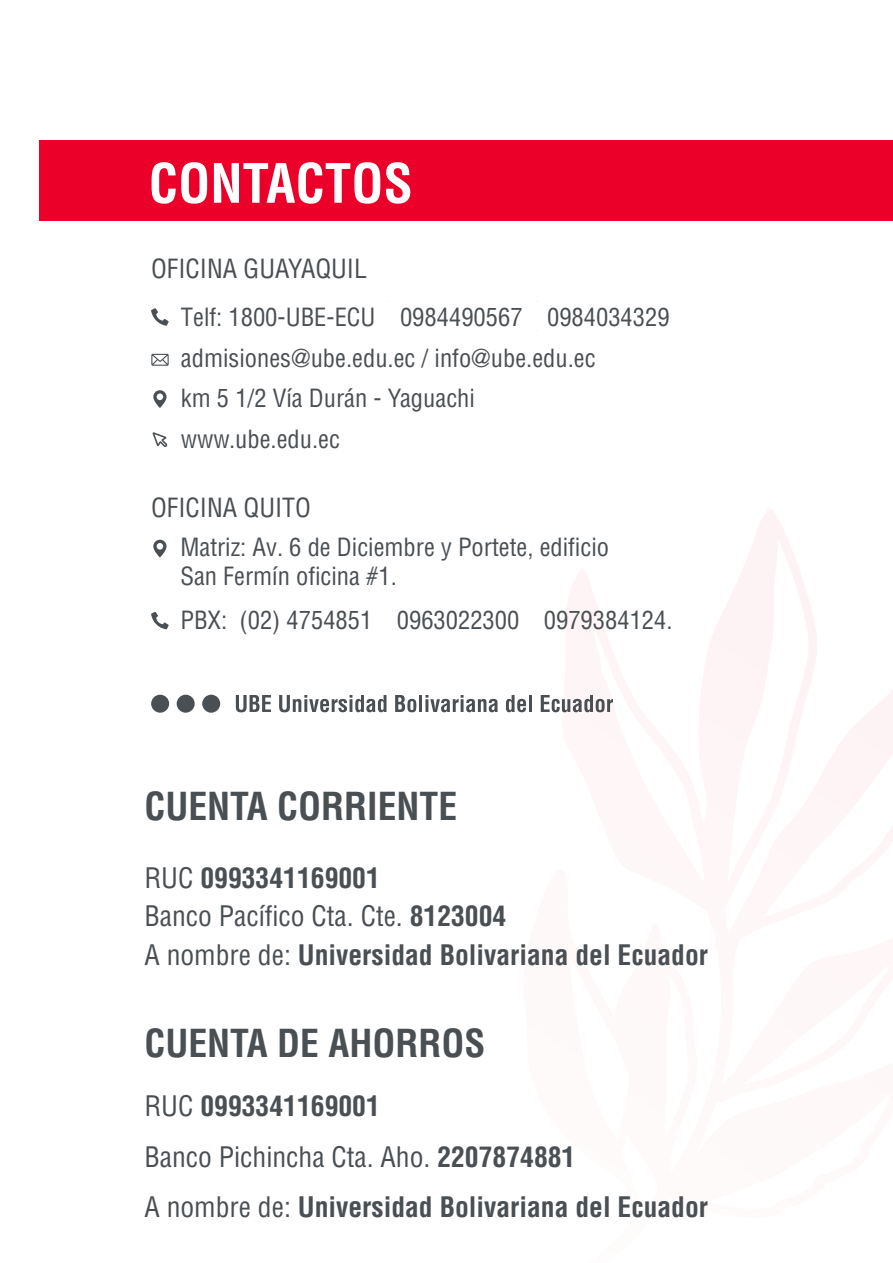
<style>
.page{position:relative;width:893px;height:1263px;background:#fff}
.page>*{position:absolute;margin:0;border:0;box-sizing:border-box;transform-origin:0 0}
.t1{font:700 condensed 52.8px "Helvetica LT Std";color:#fff}
.t2{font:700 condensed 37.65px "Helvetica LT Std";color:#4a4f54}
.t3{font:700 condensed 27.6px "Helvetica LT Std";color:#4a4f54}
.t4{font:condensed 27.6px "Helvetica LT Std";color:#4a4f54}
.t5{font:condensed 25.8px "Helvetica LT Std";color:#4a4f54}
.t6{font:condensed 24.45px/40.8px "Helvetica LT Std";color:#4a4f54}
.s1{font-weight:400}
.s2{font-weight:700}
</style>
<div class="page">
<svg style="left:443px;top:508px;width:450px;height:334px"></svg>
<div style="left:40px;top:141px;width:853px;height:80px;background:#ea0029"></div>
<svg style="left:151px;top:354px;width:18px;height:12px"></svg>
<svg style="left:153px;top:390px;width:14px;height:18px"></svg>
<svg style="left:153px;top:540px;width:14px;height:17px"></svg>
<svg style="left:151px;top:308px;width:18px;height:18px"></svg>
<svg style="left:151px;top:612px;width:18px;height:17px"></svg>
<svg style="left:153px;top:432px;width:14px;height:15px"></svg>
<div style="left:202px;top:695px;width:18px;height:18px;background:#4a4f54;border-radius:50%"></div>
<div style="left:151px;top:695px;width:18px;height:18px;background:#4a4f54;border-radius:50%"></div>
<div style="left:177px;top:695px;width:18px;height:18px;background:#4a4f54;border-radius:50%"></div>
<svg style="left:236px;top:695px;width:35px;height:17px"></svg>
<svg style="left:279px;top:695px;width:107px;height:17px"></svg>
<svg style="left:395px;top:695px;width:21px;height:17px"></svg>
<hr style="left:419px;top:695px;width:3px;height:17px;background:#4a4f54">
<svg style="left:425px;top:695px;width:73px;height:17px"></svg>
<svg style="left:506px;top:695px;width:20px;height:17px"></svg>
<hr style="left:529px;top:695px;width:3px;height:17px;background:#4a4f54">
<svg style="left:541px;top:695px;width:72px;height:17px"></svg>
<hr style="left:531px;top:607px;width:3px;height:28px;background:#fff">
<h1 class="t1" style="left:149px;top:150px;width:266px">CONTACTOS</h1>
<p class="t5" style="left:151px;top:253px;width:217px">OFICINA GUAYAQUIL</p>
<p class="t6" style="left:181px;top:296px;width:490px">Telf: 1800-UBE-ECU 0984490567 0984034329 admisiones@ube.edu.ec / info@ube.edu.ec<br>km 5 1/2 Vía Durán - Yaguachi<br>www.ube.edu.ec</p>
<p class="t5" style="left:151px;top:492px;width:161px">OFICINA QUITO</p>
<p class="t6" style="left:180px;top:532px;width:430px;line-height:29.4px">Matriz: Av. 6 de Diciembre y Portete, edificio<br>San Fermín oficina #1.</p>
<p class="t6" style="left:180px;top:599px;width:494px">PBX: (02) 4754851 0963022300 0979384124.</p>
<h2 class="t2" style="left:144px;top:782px;width:314px">CUENTA CORRIENTE</h2>
<p class="t3" style="left:144px;top:860px;width:237px"><span class="s1">RUC</span> 0993341169001</p>
<p class="t4" style="left:144px;top:899px;width:363px">Banco Pacífico Cta. Cte. <span class="s2">8123004</span></p>
<p class="t3" style="left:144px;top:937px;width:565px"><span class="s1">A nombre de:</span> Universidad Bolivariana del Ecuador</p>
<h2 class="t2" style="left:144px;top:1019px;width:342px">CUENTA DE AHORROS</h2>
<p class="t3" style="left:144px;top:1089px;width:237px"><span class="s1">RUC</span> 0993341169001</p>
<p class="t4" style="left:144px;top:1140px;width:432px">Banco Pichincha Cta. Aho. <span class="s2">2207874881</span></p>
<p class="t3" style="left:144px;top:1190px;width:565px"><span class="s1">A nombre de:</span> Universidad Bolivariana del Ecuador</p>
</div>
